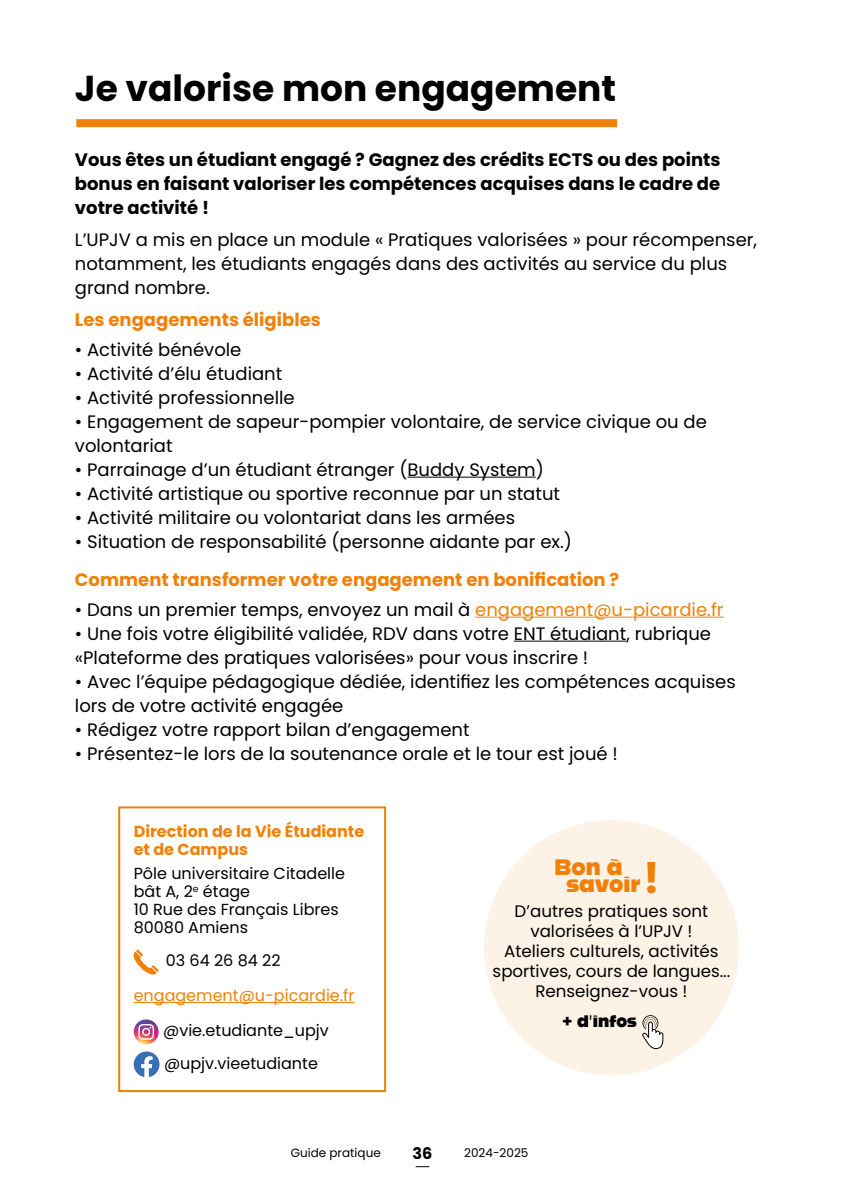
<style>
.page{position:relative;width:842px;height:1192px;background:#fff}
.page>*{position:absolute;margin:0;border:0;box-sizing:border-box;transform-origin:0 0}
.t1{font:700 36px "Poppins";color:#000}
.t2{font:22.2px/16.4px "Alfarn 2";color:#f08108}
.t3{font:18px/24px "Poppins";color:#000}
.t4{font:700 18px/24px "Poppins";color:#000;text-align:justify}
.t5{font:700 18px "Poppins";color:#f08108}
.t6{font:16.6px/20px "Poppins";color:#000;text-align:center}
.t7{font:16.6px "Alfarn 2";color:#000}
.t8{font:16px/18px "Poppins";color:#000}
.t9{font:700 16px/18px "Poppins";color:#f08108}
.t10{font:16px "Poppins";color:#f08108}
.t11{font:700 16px "Poppins";color:#000}
.t12{font:12px "Poppins";color:#000}
.s1{color:#f08108}
.s2{font-family:"Poppins";font-weight:700;font-size:42.6px}
.s3{font-family:"Poppins";font-weight:700}
</style>
<div class="page">
<svg style="left:416px;top:1166px;width:13px;height:1px"></svg>
<div style="left:484px;top:820px;width:255px;height:255px;background:#fdf2e6;border-radius:50%"></div>
<hr style="left:134px;top:1002px;width:220px;height:1px;background:#f08108">
<div style="left:118px;top:806px;width:268px;height:286px;border:2px solid #f08108"></div>
<img style="left:134px;top:1019px;width:25px;height:25px;border-radius:12px">
<svg style="left:138px;top:1024px;width:16px;height:16px"></svg>
<svg style="left:134px;top:1051px;width:26px;height:26px"></svg>
<svg style="left:134px;top:950px;width:25px;height:25px"></svg>
<svg style="left:642px;top:1015px;width:21px;height:34px"></svg>
<div style="left:76px;top:119px;width:541px;height:8px;background:#f08108"></div>
<hr style="left:408px;top:477px;width:128px;height:1px;background:#000">
<hr style="left:475px;top:617px;width:249px;height:1px;background:#f08108">
<hr style="left:514px;top:641px;width:112px;height:1px;background:#000">
<h1 class="t1" style="left:75px;top:67px;width:543px">Je valorise mon engagement</h1>
<p class="t4" style="left:75px;top:148px;width:647px">Vous êtes un étudiant engagé ? Gagnez des crédits ECTS ou des points bonus en faisant valoriser les compétences acquises dans le cadre de votre activité !</p>
<p class="t3" style="left:75px;top:228px;width:684px">L’UPJV a mis en place un module « Pratiques valorisées » pour récompenser, notamment, les étudiants engagés dans des activités au service du plus grand nombre.</p>
<p class="t5" style="left:75px;top:309px;width:247px">Les engagements éligibles</p>
<p class="t3" style="left:75px;top:338px;width:168px">• Activité bénévole</p>
<p class="t3" style="left:75px;top:362px;width:209px">• Activité d’élu étudiant</p>
<p class="t3" style="left:75px;top:386px;width:221px">• Activité professionnelle</p>
<p class="t3" style="left:75px;top:410px;width:633px">• Engagement de sapeur-pompier volontaire, de service civique ou de volontariat</p>
<p class="t3" style="left:75px;top:458px;width:470px">• Parrainage d’un étudiant étranger (Buddy System)</p>
<p class="t3" style="left:75px;top:482px;width:487px">• Activité artistique ou sportive reconnue par un statut</p>
<p class="t3" style="left:75px;top:506px;width:442px">• Activité militaire ou volontariat dans les armées</p>
<p class="t3" style="left:75px;top:530px;width:499px">• Situation de responsabilité (personne aidante par ex.)</p>
<p class="t5" style="left:75px;top:569px;width:546px">Comment transformer votre engagement en bonification ?</p>
<p class="t3" style="left:75px;top:598px;width:650px">• Dans un premier temps, envoyez un mail à <span class="s1">engagement@u-picardie.fr</span></p>
<p class="t3" style="left:75px;top:622px;width:638px">• Une fois votre éligibilité validée, RDV dans votre ENT étudiant, rubrique «Plateforme des pratiques valorisées» pour vous inscrire !</p>
<p class="t3" style="left:75px;top:670px;width:662px">• Avec l’équipe pédagogique dédiée, identifiez les compétences acquises lors de votre activité engagée</p>
<p class="t3" style="left:75px;top:718px;width:396px">• Rédigez votre rapport bilan d’engagement</p>
<p class="t3" style="left:75px;top:741px;width:545px">• Présentez-le lors de la soutenance orale et le tour est joué !</p>
<p class="t9" style="left:134px;top:823px;width:232px">Direction de la Vie Étudiante et de Campus</p>
<p class="t8" style="left:134px;top:865px;width:213px">Pôle universitaire Citadelle bât A, 2<sup>e</sup> étage<br>10 Rue des Français Libres<br>80080 Amiens</p>
<p class="t8" style="left:166px;top:952px;width:116px">03 64 26 84 22</p>
<p class="t10" style="left:134px;top:986px;width:222px">engagement@u-picardie.fr</p>
<p class="t8" style="left:163px;top:1014px;width:167px;line-height:32.6px">@vie.etudiante_upjv @upjv.vieetudiante</p>
<p class="t2" style="left:566px;top:859px;width:95px;text-indent:-12px">Bon à savoir<span class="s2">!</span></p>
<p class="t6" style="left:493px;top:901px;width:239px">D’autres pratiques sont valorisées à l’UPJV !<br>Ateliers culturels, activités sportives, cours de langues...<br>Renseignez-vous !</p>
<p class="t7" style="left:562px;top:1011px;width:76px"><span class="s3">+</span> d’infos</p>
<p class="t12" style="left:291px;top:1146px;width:91px">Guide pratique</p>
<p class="t11" style="left:413px;top:1144px;width:21px">36</p>
<p class="t12" style="left:464px;top:1146px;width:66px">2024-2025</p>
</div>
